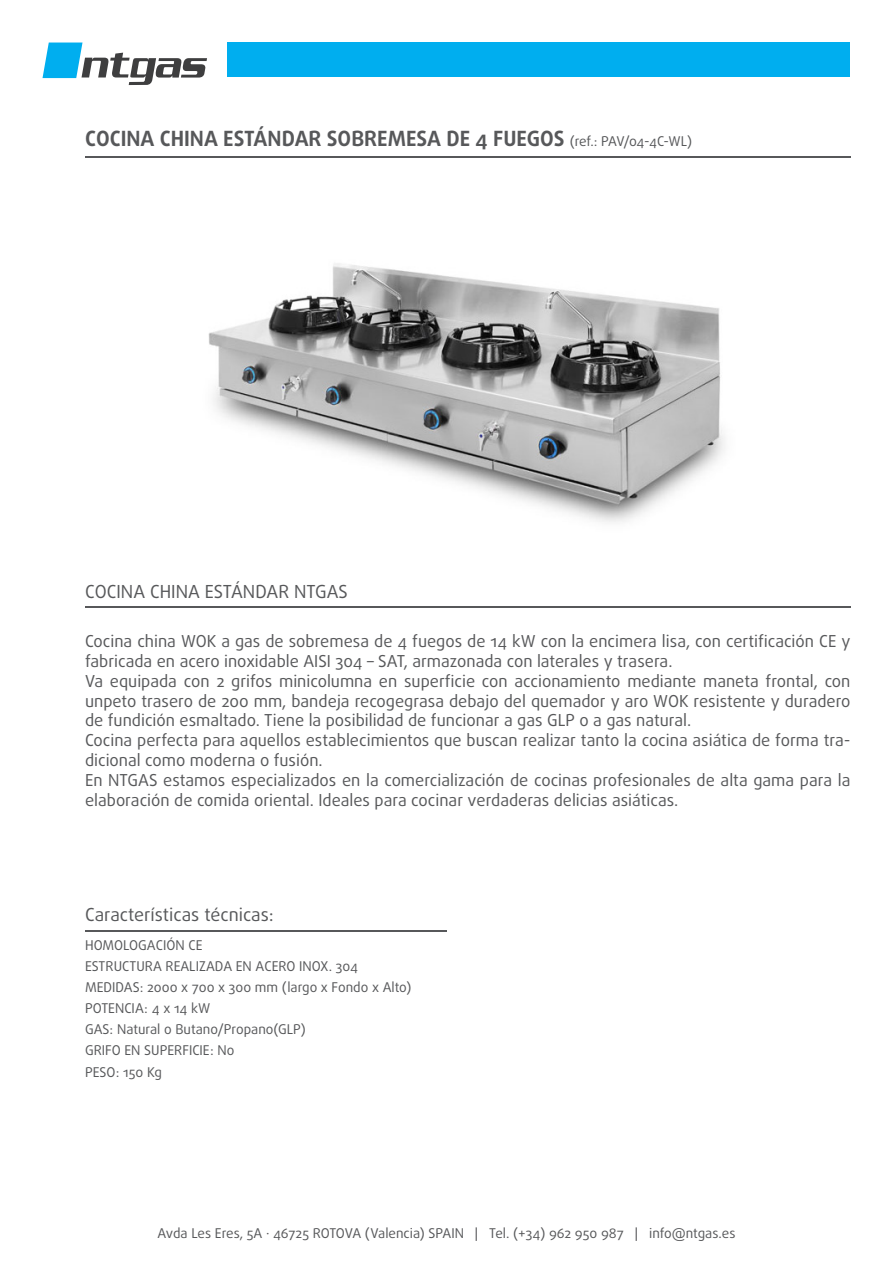
<style>
.page{position:relative;width:893px;height:1263px;background:#fff}
.page>*{position:absolute;margin:0;border:0;box-sizing:border-box;transform-origin:0 0}
.t1{font:700 21px "Daxline Pro";color:#57585a}
.t2{font:18px "Daxline Pro";color:#57585a}
.t3{font:16.5px/19.8px "Daxline Pro";color:#57585a}
.t4{font:13.5px "Daxline Pro";color:#57585a}
.s1{font-weight:400;font-size:13.5px}
</style>
<div class="page">
<div style="left:227px;top:43px;width:623px;height:34px;background:#00aeef"></div>
<svg style="left:43px;top:43px;width:164px;height:42px"></svg>
<hr style="left:85px;top:157px;width:765px;height:1px;background:#57585a">
<hr style="left:85px;top:606px;width:765px;height:1px;background:#57585a">
<hr style="left:85px;top:930px;width:361px;height:1px;background:#57585a">
<img style="left:208px;top:263px;width:517px;height:259px">
<p class="t1" style="left:85px;top:124px;width:609px">COCINA CHINA ESTÁNDAR SOBREMESA DE 4 FUEGOS <span class="s1">(ref.: PAV/04-4C-WL)</span></p>
<p class="t2" style="left:85px;top:579px;width:264px">COCINA CHINA ESTÁNDAR NTGAS</p>
<p class="t3" style="left:85px;top:631px;width:767px">Cocina china WOK a gas de sobremesa de 4 fuegos de 14 kW con la encimera lisa, con certificación CE y fabricada en acero inoxidable AISI 304 – SAT, armazonada con laterales y trasera.</p>
<p class="t3" style="left:85px;top:671px;width:767px;text-align:justify">Va equipada con 2 grifos minicolumna en superficie con accionamiento mediante maneta frontal, con unpeto trasero de 200 mm, bandeja recogegrasa debajo del quemador y aro WOK resistente y duradero de fundición esmaltado. Tiene la posibilidad de funcionar a gas GLP o a gas natural.</p>
<p class="t3" style="left:85px;top:730px;width:767px">Cocina perfecta para aquellos establecimientos que buscan realizar tanto la cocina asiática de forma tra&shy;dicional como moderna o fusión.</p>
<p class="t3" style="left:85px;top:770px;width:767px">En NTGAS estamos especializados en la comercialización de cocinas profesionales de alta gama para la elaboración de comida oriental. Ideales para cocinar verdaderas delicias asiáticas.</p>
<p class="t2" style="left:85px;top:902px;width:190px">Características técnicas:</p>
<p class="t4" style="left:85px;top:937px;width:119px">HOMOLOGACIÓN CE</p>
<p class="t4" style="left:85px;top:958px;width:274px">ESTRUCTURA REALIZADA EN ACERO INOX. 304</p>
<p class="t4" style="left:85px;top:979px;width:328px">MEDIDAS: 2000 x 700 x 300 mm (largo x Fondo x Alto)</p>
<p class="t4" style="left:85px;top:1000px;width:127px">POTENCIA: 4 x 14 kW</p>
<p class="t4" style="left:85px;top:1021px;width:222px">GAS: Natural o Butano/Propano(GLP)</p>
<p class="t4" style="left:85px;top:1042px;width:151px">GRIFO EN SUPERFICIE: No</p>
<p class="t4" style="left:85px;top:1063px;width:79px">PESO: 150 Kg</p>
<p class="t4" style="left:157px;top:1224px;width:580px">Avda Les Eres, 5A · 46725 ROTOVA (Valencia) SPAIN | Tel. (+34) 962 950 987 | info@ntgas.es</p>
</div>
